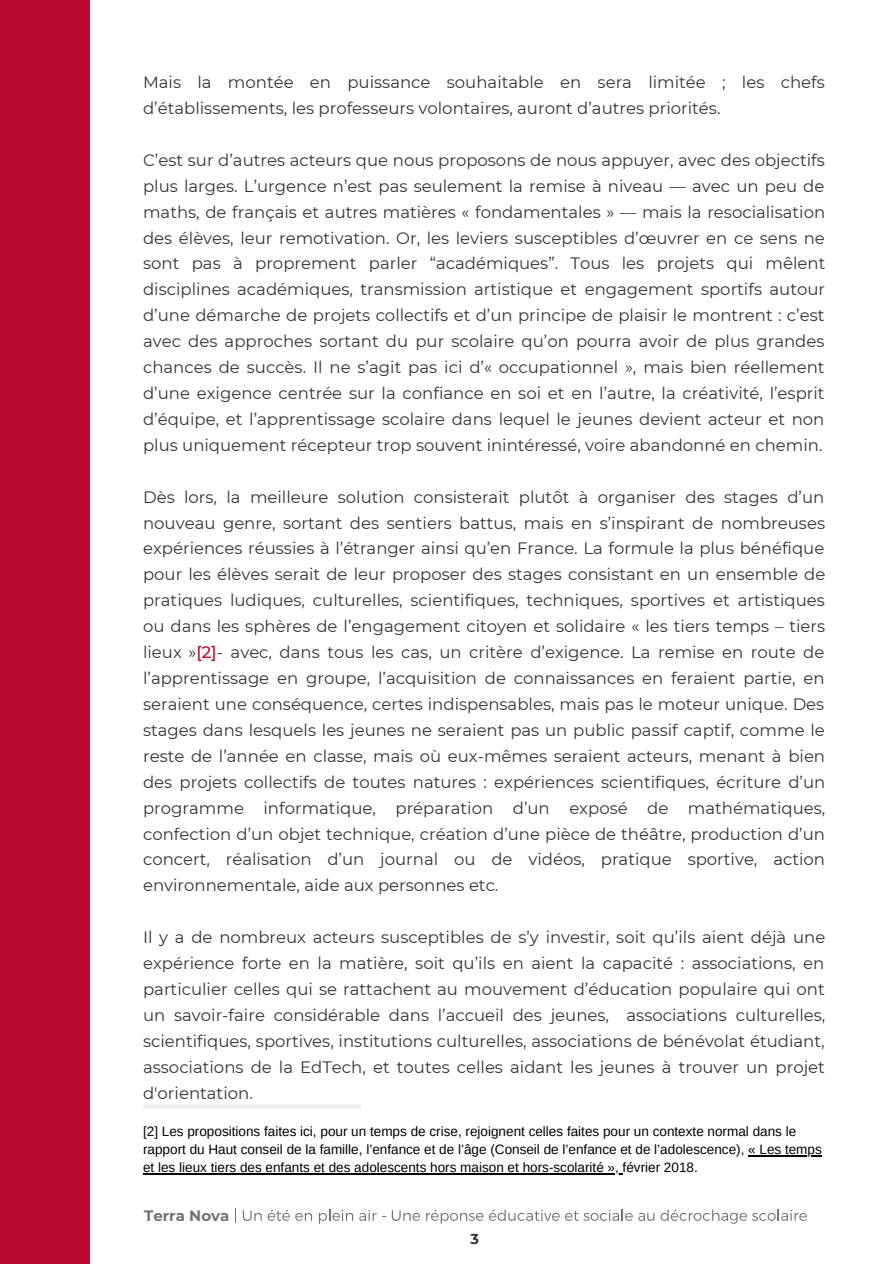
<style>
.page{position:relative;width:894px;height:1264px;background:#fff}
.page>*{position:absolute;margin:0;border:0;box-sizing:border-box;transform-origin:0 0}
.t1{font:16.5px/26px "Montserrat";color:#343434;text-align:justify}
.t2{font:700 15px "Montserrat";color:#737373}
.t3{font:700 14.4px "Montserrat";color:#343434}
.t4{font:13.5px/18px "Arimo";color:#000}
.s1{font-weight:500;color:#b90931}
</style>
<div class="page">
<div style="left:0;top:0;width:90px;height:1263px;background:#b90931"></div>
<hr style="left:748px;top:1154px;width:73px;height:2px;background:#000">
<hr style="left:143px;top:1173px;width:479px;height:1px;background:#000">
<svg style="left:143px;top:1105px;width:218px;height:3px"></svg>
<svg style="left:235px;top:1208px;width:1px;height:14px"></svg>
<svg style="left:243px;top:1210px;width:18px;height:10px"></svg>
<svg style="left:267px;top:1209px;width:45px;height:11px"></svg>
<svg style="left:319px;top:1209px;width:34px;height:14px"></svg>
<svg style="left:359px;top:1210px;width:17px;height:10px"></svg>
<svg style="left:391px;top:1210px;width:29px;height:10px"></svg>
<svg style="left:426px;top:1209px;width:133px;height:14px"></svg>
<svg style="left:565px;top:1209px;width:67px;height:11px"></svg>
<svg style="left:638px;top:1212px;width:16px;height:8px"></svg>
<svg style="left:660px;top:1209px;width:146px;height:14px"></svg>
<p class="t1" style="left:143px;top:69px;width:683px">Mais la montée en puissance souhaitable en sera limitée ; les chefs d’établissements, les professeurs volontaires, auront d’autres priorités.</p>
<p class="t1" style="left:143px;top:147px;width:683px">C’est sur d’autres acteurs que nous proposons de nous appuyer, avec des objectifs plus larges. L’urgence n’est pas seulement la remise à niveau — avec un peu de maths, de français et autres matières « fondamentales » — mais la resocialisation des élèves, leur remotivation. Or, les leviers susceptibles d’œuvrer en ce sens ne sont pas à proprement parler “académiques”. Tous les projets qui mêlent disciplines académiques, transmission artistique et engagement sportifs autour d’une démarche de projets collectifs et d’un principe de plaisir le montrent : c’est avec des approches sortant du pur scolaire qu’on pourra avoir de plus grandes chances de succès. Il ne s’agit pas ici d’« occupationnel », mais bien réellement d’une exigence centrée sur la confiance en soi et en l’autre, la créativité, l’esprit d’équipe, et l’apprentissage scolaire dans lequel le jeunes devient acteur et non plus uniquement récepteur trop souvent inintéressé, voire abandonné en chemin.</p>
<p class="t1" style="left:143px;top:484px;width:683px">Dès lors, la meilleure solution consisterait plutôt à organiser des stages d’un nouveau genre, sortant des sentiers battus, mais en s’inspirant de nombreuses expériences réussies à l’étranger ainsi qu’en France. La formule la plus bénéfique pour les élèves serait de leur proposer des stages consistant en un ensemble de pratiques ludiques, culturelles, scientifiques, techniques, sportives et artistiques ou dans les sphères de l’engagement citoyen et solidaire « les tiers temps – tiers lieux »<span class="s1">[2]</span>- avec, dans tous les cas, un critère d’exigence. La remise en route de l’apprentissage en groupe, l’acquisition de connaissances en feraient partie, en seraient une conséquence, certes indispensables, mais pas le moteur unique. Des stages dans lesquels les jeunes ne seraient pas un public passif captif, comme le reste de l’année en classe, mais où eux-mêmes seraient acteurs, menant à bien des projets collectifs de toutes natures : expériences scientifiques, écriture d’un programme informatique, préparation d’un exposé de mathématiques, confection d’un objet technique, création d’une pièce de théâtre, production d’un concert, réalisation d’un journal ou de vidéos, pratique sportive, action environnementale, aide aux personnes etc.</p>
<p class="t1" style="left:143px;top:924px;width:683px">Il y a de nombreux acteurs susceptibles de s’y investir, soit qu’ils aient déjà une expérience forte en la matière, soit qu’ils en aient la capacité : associations, en particulier celles qui se rattachent au mouvement d’éducation populaire qui ont un savoir-faire considérable dans l’accueil des jeunes, associations culturelles, scientifiques, sportives, institutions culturelles, associations de bénévolat étudiant, associations de la EdTech, et toutes celles aidant les jeunes à trouver un projet d'orientation.</p>
<p class="t4" style="left:143px;top:1122px;width:680px">[2] Les propositions faites ici, pour un temps de crise, rejoignent celles faites pour un contexte normal dans le rapport du Haut conseil de la famille, l’enfance et de l’âge (Conseil de l’enfance et de l’adolescence), « Les temps et les lieux tiers des enfants et des adolescents hors maison et hors-scolarité », février 2018.</p>
<p class="t2" style="left:144px;top:1206px;width:87px">Terra Nova</p>
<p class="t3" style="left:470px;top:1229px;width:10px">3</p>
</div>
